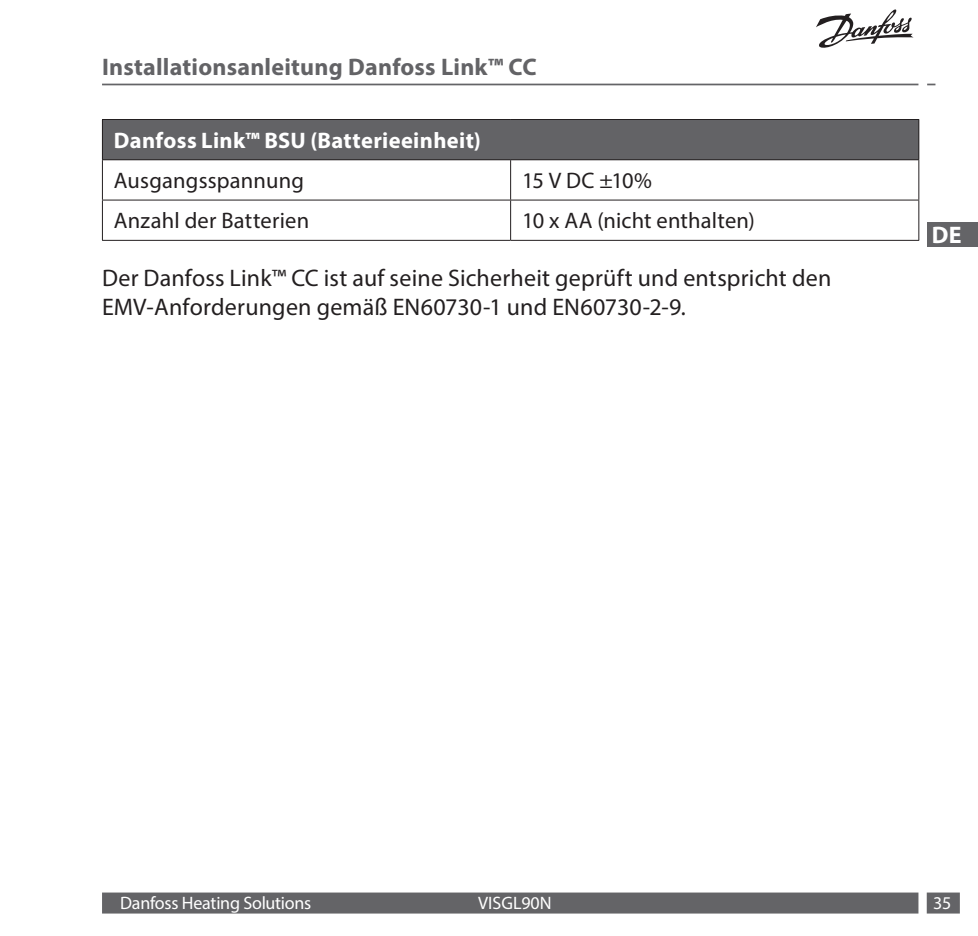
<style>
.page{position:relative;width:978px;height:936px;background:#fff}
.page>*{position:absolute;margin:0;border:0;box-sizing:border-box;transform-origin:0 0}
.t1{font:24px/28.8px "Myriad Pro";letter-spacing:.01em;color:#231f20}
.t2{font:700 24px "Myriad Pro";letter-spacing:.01em;color:#636366}
.t3{font:700 24px "Myriad Pro";color:#fff}
.t4{font:22.5px "Myriad Pro";letter-spacing:.01em;color:#231f20}
.t5{font:700 22.5px "Myriad Pro";letter-spacing:.015em;color:#fff}
.t6{font:18px "Myriad Pro";letter-spacing:-.015em;color:#fff}
.t7{font:18px "Myriad Pro";letter-spacing:.005em;color:#fff}
</style>
<div class="page">
<hr style="left:102px;top:84px;width:816px;height:1px;background:#646467">
<svg style="left:816px;top:9px;width:98px;height:39px"></svg>
<div style="left:102px;top:892px;width:816px;height:21px;background:#646467"></div>
<div style="left:927px;top:892px;width:33px;height:21px;background:#646467"></div>
<div style="left:927px;top:222px;width:51px;height:25px;background:#646467"></div>
<div style="left:102px;top:119px;width:817px;height:41px;background:#636366"></div>
<hr style="left:102px;top:119px;width:409px;height:1px;background:#231f20">
<hr style="left:102px;top:120px;width:1px;height:39px;background:#231f20">
<hr style="left:511px;top:119px;width:408px;height:1px;background:#231f20">
<hr style="left:918px;top:120px;width:1px;height:39px;background:#231f20">
<hr style="left:102px;top:159px;width:409px;height:1px;background:#231f20">
<hr style="left:102px;top:160px;width:1px;height:40px;background:#231f20">
<hr style="left:511px;top:159px;width:408px;height:1px;background:#231f20">
<hr style="left:510px;top:160px;width:1px;height:40px;background:#231f20">
<hr style="left:918px;top:160px;width:1px;height:40px;background:#231f20">
<hr style="left:102px;top:199px;width:409px;height:1px;background:#231f20">
<hr style="left:102px;top:200px;width:1px;height:40px;background:#231f20">
<hr style="left:511px;top:199px;width:408px;height:1px;background:#231f20">
<hr style="left:510px;top:200px;width:1px;height:40px;background:#231f20">
<hr style="left:918px;top:200px;width:1px;height:40px;background:#231f20">
<hr style="left:102px;top:240px;width:409px;height:1px;background:#231f20">
<hr style="left:511px;top:240px;width:408px;height:1px;background:#231f20">
<p class="t2" style="left:102px;top:51px;width:436px">Installationsanleitung Danfoss Link™ CC</p>
<p class="t5" style="left:114px;top:126px;width:368px">Danfoss Link™ BSU (Batterieeinheit)</p>
<p class="t4" style="left:114px;top:167px;width:192px">Ausgangsspannung</p>
<p class="t4" style="left:522px;top:167px;width:131px">15 V DC ±10%</p>
<p class="t4" style="left:114px;top:207px;width:197px">Anzahl der Batterien</p>
<p class="t4" style="left:522px;top:207px;width:234px">10 x AA (nicht enthalten)</p>
<p class="t1" style="left:102px;top:263px;width:731px">Der Danfoss Link™ CC ist auf seine Sicherheit geprüft und entspricht den<br>EMV-Anforderungen gemäß EN60730-1 und EN60730-2-9.</p>
<p class="t3" style="left:932px;top:220px;width:31px">DE</p>
<p class="t6" style="left:120px;top:892px;width:193px">Danfoss Heating Solutions</p>
<p class="t7" style="left:478px;top:892px;width:75px">VISGL90N</p>
<p class="t6" style="left:933px;top:892px;width:20px">35</p>
</div>
